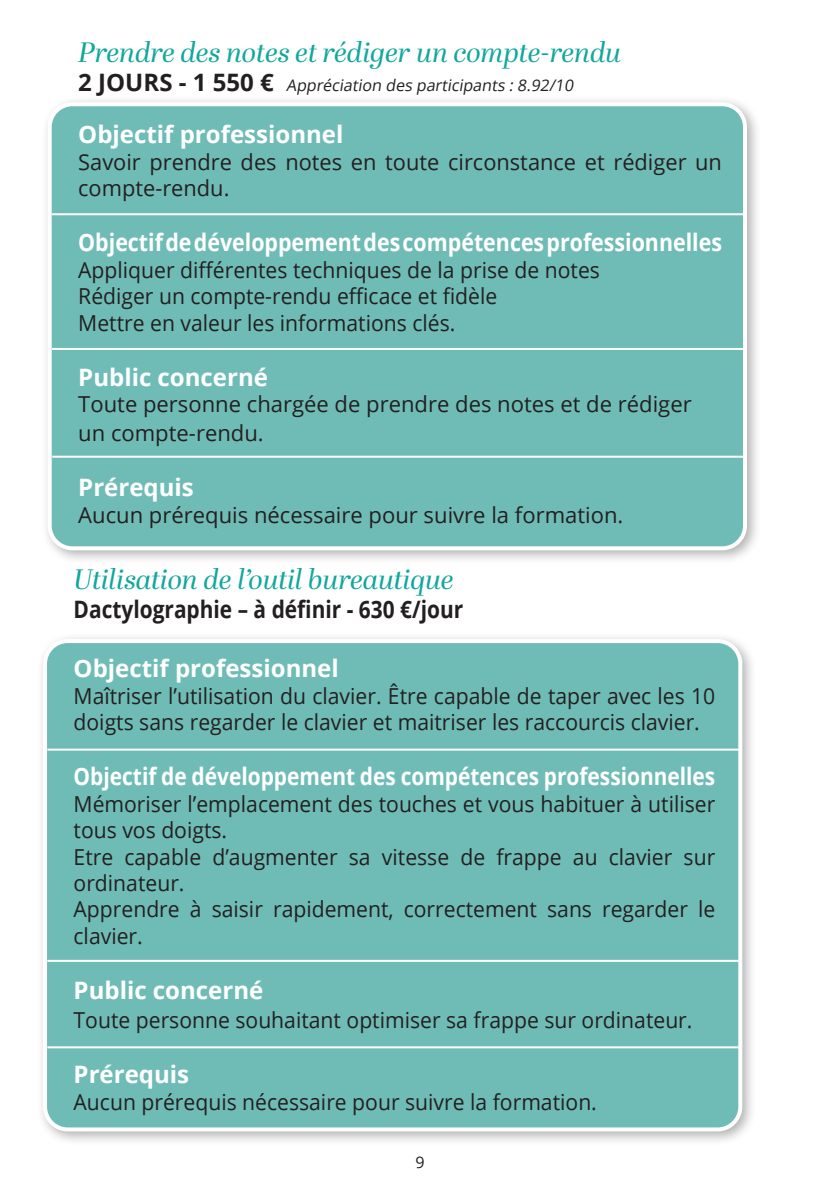
<style>
.page{position:relative;width:840px;height:1191px;background:#fff}
.page>*{position:absolute;margin:0;border:0;box-sizing:border-box;transform-origin:0 0}
.t1{font:italic 28px "Abril Display";color:#12a79d}
.t2{font:700 24px "Open Sans";color:#fff}
.t3{font:700 24px "Open Sans";color:#fff;scale:.89 1}
.t4{font:700 24px "Open Sans";color:#fff;scale:.87 1}
.t5{font:700 24px "Open Sans";color:#231f20;scale:.87 1}
.t6{font:22px/26.4px "Open Sans";color:#231f20;scale:.96 1}
.t7{font:22px/26.4px "Open Sans";color:#231f20}
.t8{font:italic 16px "Open Sans";color:#231f20}
.t9{font:16px "Open Sans";color:#231f20}
.s1{font-weight:700;font-style:normal;font-size:24px}
</style>
<div class="page">
<div style="left:41px;top:95px;width:720px;height:470px;background:#231f20;opacity:.35"></div>
<div style="left:50px;top:104px;width:694px;height:444px;background:#6fbcb6;border-radius:23px"></div>
<div style="left:48px;top:102px;width:698px;height:448px;border:4px solid #fff;border-radius:23px"></div>
<hr style="left:52px;top:348px;width:690px;height:2px;background:#fff">
<hr style="left:52px;top:213px;width:690px;height:2px;background:#fff">
<hr style="left:52px;top:456px;width:691px;height:2px;background:#fff">
<div style="left:36px;top:632px;width:721px;height:514px;background:#231f20;opacity:.35"></div>
<div style="left:45px;top:641px;width:694px;height:488px;background:#6fbcb6;border-radius:23px"></div>
<div style="left:43px;top:639px;width:698px;height:492px;border:4px solid #fff;border-radius:23px"></div>
<hr style="left:47px;top:1046px;width:691px;height:2px;background:#fff">
<hr style="left:47px;top:959px;width:691px;height:2px;background:#fff">
<hr style="left:47px;top:748px;width:691px;height:2px;background:#fff">
<p class="t1" style="left:78px;top:33px;width:544px">Prendre des notes et rédiger un compte-rendu</p>
<p class="t8" style="left:78px;top:74px;width:499px"><span class="s1">2 J O U R S - 1 5 5 0 €</span> Appréciation des participants :8.92/10</p>
<p class="t2" style="left:78px;top:118px;width:266px">Objectif professionnel</p>
<p class="t7" style="left:78px;top:148px;width:645px">Savoir prendre des notes en toute circonstance et rédiger un compte-rendu.</p>
<p class="t3" style="left:78px;top:226px;width:724px">Objectif de développement des compétences professionnelles</p>
<p class="t6" style="left:78px;top:256px;width:544px">Appliquer différentes techniques de la prise de notes</p>
<p class="t6" style="left:78px;top:282px;width:437px">Rédiger un compte-rendu efficace et fidèle</p>
<p class="t6" style="left:78px;top:309px;width:394px">Mettre en valeur les informations clés.</p>
<p class="t2" style="left:78px;top:360px;width:191px">Public concerné</p>
<p class="t7" style="left:78px;top:389px;width:614px;line-height:28.8px">Toute personne chargée de prendre des notes et de rédiger un compte-rendu.</p>
<p class="t2" style="left:78px;top:470px;width:117px">Prérequis</p>
<p class="t7" style="left:78px;top:501px;width:546px">Aucun prérequis nécessaire pour suivre la formation.</p>
<p class="t1" style="left:74px;top:559px;width:381px">Utilisation de l’outil bureautique</p>
<p class="t5" style="left:74px;top:592px;width:449px">Dactylographie – à définir - 630 €/jour</p>
<p class="t2" style="left:74px;top:651px;width:266px">Objectif professionnel</p>
<p class="t6" style="left:74px;top:682px;width:669px">Maîtriser l’utilisation du clavier. Être capable de taper avec les 10 doigts sans regarder le clavier et maitriser les raccourcis clavier.</p>
<p class="t4" style="left:74px;top:759px;width:738px">Objectif de développement des compétences professionnelles</p>
<p class="t6" style="left:74px;top:790px;width:669px">Mémoriser l’emplacement des touches et vous habituer à utiliser tous vos doigts.</p>
<p class="t6" style="left:74px;top:843px;width:669px">Etre capable d’augmenter sa vitesse de frappe au clavier sur ordinateur.</p>
<p class="t6" style="left:74px;top:895px;width:669px">Apprendre à saisir rapidement, correctement sans regarder le clavier.</p>
<p class="t2" style="left:74px;top:973px;width:191px">Public concerné</p>
<p class="t6" style="left:74px;top:1006px;width:646px">Toute personne souhaitant optimiser sa frappe sur ordinateur.</p>
<p class="t2" style="left:74px;top:1057px;width:117px">Prérequis</p>
<p class="t6" style="left:74px;top:1087px;width:546px">Aucun prérequis nécessaire pour suivre la formation.</p>
<p class="t9" style="left:415px;top:1151px;width:11px">9</p>
</div>
